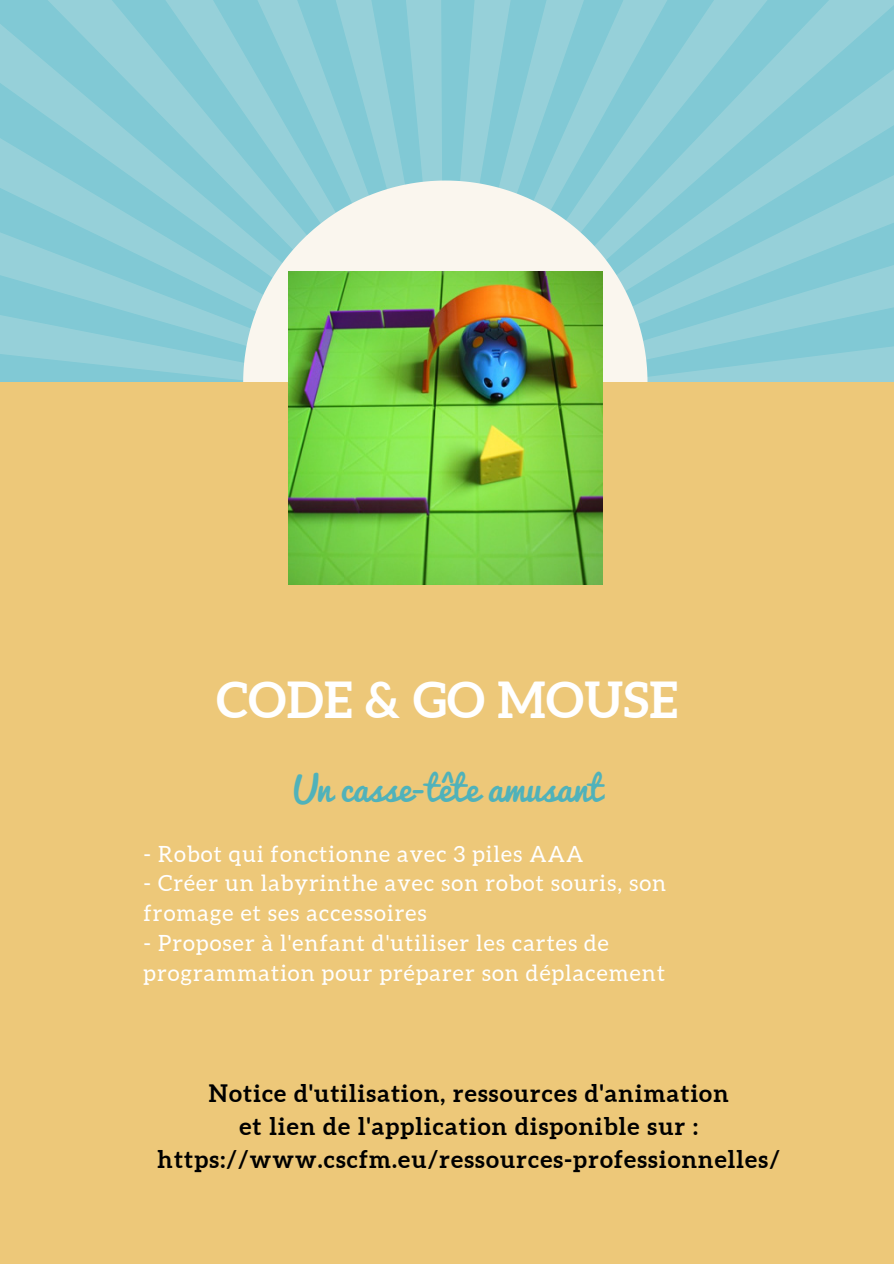
<style>
.page{position:relative;width:894px;height:1264px;background:#fff}
.page>*{position:absolute;margin:0;border:0;box-sizing:border-box;transform-origin:0 0}
.t1{font:700 49.65px "Aleo";letter-spacing:.01em;color:#fff}
.t2{font:34.8px "Pacifico";color:#50b2ba}
.t3{font:700 24px/32.7px "Aleo";letter-spacing:.05em;color:#000;text-align:center}
.t4{font:22.35px/29.8px "Aleo";letter-spacing:.05em;color:#fff}
</style>
<div class="page">
<svg style="left:0;top:0;width:893px;height:382px;background:#8bccd7"></svg>
<svg style="left:243px;top:180px;width:404px;height:202px;background:#cfe5e3"></svg>
<div style="left:0;top:382px;width:893px;height:881px;background:#edc879"></div>
<img style="left:289px;top:272px;width:313px;height:313px">
<h1 class="t1" style="left:216px;top:671px;width:463px">CODE &amp; GO MOUSE</h1>
<h2 class="t2" style="left:292px;top:769px;width:311px">Un casse-tête amusant</h2>
<p class="t4" style="left:143px;top:838px;width:441px">- Robot qui fonctionne avec 3 piles AAA</p>
<p class="t4" style="left:143px;top:868px;width:524px">- Créer un labyrinthe avec son robot souris, son fromage et ses accessoires</p>
<p class="t4" style="left:143px;top:928px;width:523px">- Proposer à l'enfant d'utiliser les cartes de programmation pour préparer son déplacement</p>
<p class="t3" style="left:158px;top:1077px;width:623px">Notice d'utilisation, ressources d'animation<br>et lien de l'application disponible sur : https://www.cscfm.eu/ressources-professionnelles/</p>
</div>
